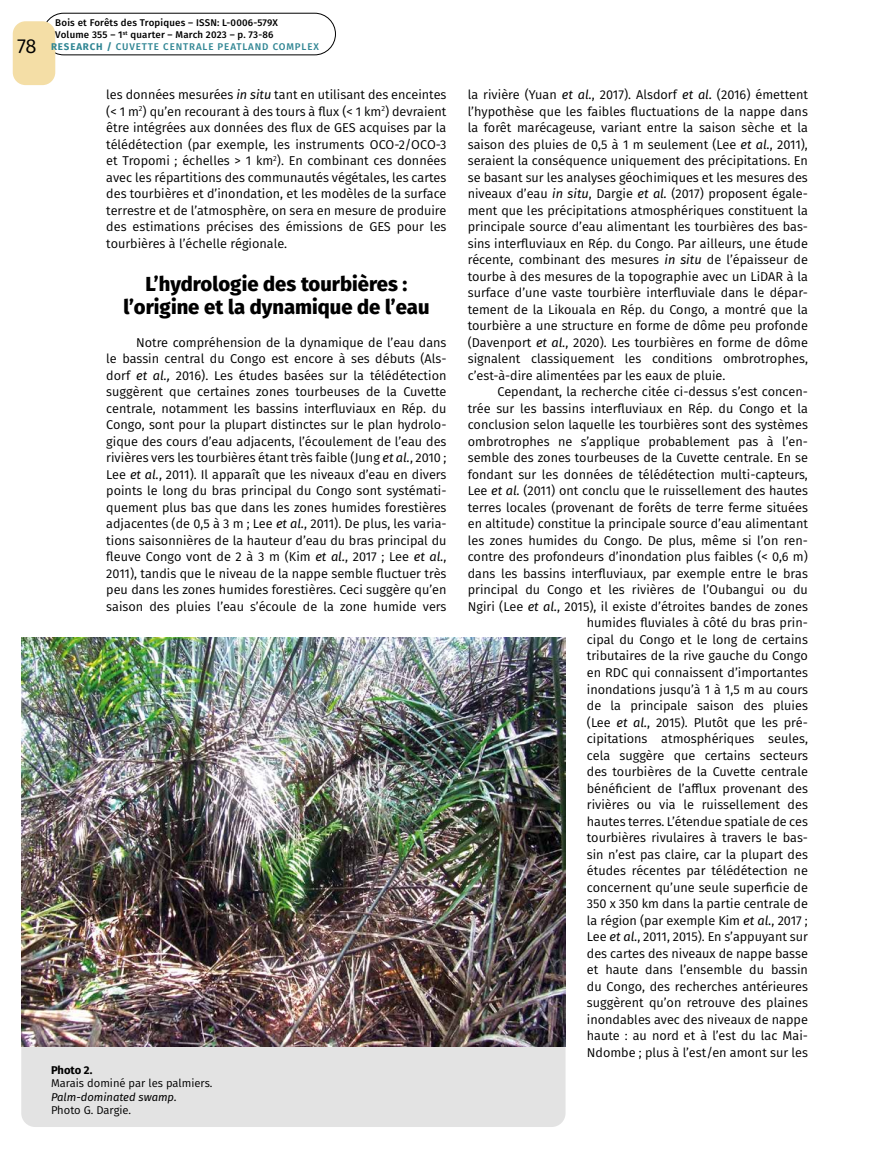
<style>
.page{position:relative;width:893px;height:1149px;background:#fff}
.page>*{position:absolute;margin:0;border:0;box-sizing:border-box;transform-origin:0 0}
.t1{font:800 20.25px/22.5px "Fira Sans";color:#000;text-align:center}
.t2{font:20.25px "Fira Sans";color:#000}
.t3{font:12.75px/16.5px "Fira Sans";color:#000;text-align:justify}
.t4{font:11.25px "Fira Sans";color:#000}
.t5{font:italic 11.25px "Fira Sans";color:#000}
.t6{font:700 11.25px "Fira Sans";color:#000}
.t7{font:500 9.75px/12px "Fira Sans";letter-spacing:.02em;color:#000}
.t8{font:500 9.75px "Fira Sans";letter-spacing:.09em;color:#2f8593}
.s1{font-weight:700}
.s2{font-style:italic}
</style>
<div class="page">
<div style="left:43px;top:13px;width:293px;height:42px;border:1px solid #000;border-radius:21px"></div>
<div style="left:13px;top:21px;width:42px;height:64px;background:#f4dea6;border-radius:13px"></div>
<div style="left:21px;top:754px;width:545px;height:372px;background:#e3e3e3;border-radius:14px"></div>
<img style="left:21px;top:637px;width:545px;height:408px">
<h1 class="t2" style="left:17px;top:31px;width:21px">78</h1>
<p class="t7" style="left:55px;top:16px;width:224px">Bois et Forêts des Tropiques – ISSN: L-0006-579X<br>Volume 355 – 1<sup>st</sup> quarter – March 2023 – p. 73-86</p>
<p class="t8" style="left:51px;top:38px;width:269px"><span class="s1">RESEARCH /</span> CUVETTE CENTRALE PEATLAND COMPLEX</p>
<p class="t3" style="left:106px;top:86px;width:342px">les données mesurées <span class="s2">in situ</span> tant en utilisant des enceintes (&lt; 1 m<sup>2</sup>) qu’en recourant à des tours à flux (&lt; 1 km<sup>2</sup>) devraient être intégrées aux données des flux de GES acquises par la télédétection (par exemple, les instruments OCO-2/OCO-3 et Tropomi ; échelles &gt; 1 km<sup>2</sup>). En combinant ces données avec les répartitions des communautés végétales, les cartes des tourbières et d’inondation, et les modèles de la surface terrestre et de l’atmosphère, on sera en mesure de produire des estimations précises des émissions de GES pour les tourbières à l’échelle régionale.</p>
<h1 class="t1" style="left:123px;top:271px;width:308px">L’hydrologie des tourbières : l’origine et la dynamique de l’eau</h1>
<p class="t3" style="left:106px;top:334px;width:342px;text-indent:30px">Notre compréhension de la dynamique de l’eau dans le bassin central du Congo est encore à ses débuts (Als&shy;dorf <span class="s2">et al.,</span> 2016). Les études basées sur la télédétection suggèrent que certaines zones tourbeuses de la Cuvette centrale, notamment les bassins interfluviaux en Rép. du Congo, sont pour la plupart distinctes sur le plan hydrolo&shy;gique des cours d’eau adjacents, l’écoulement de l’eau des rivières vers les tourbières étant très faible (Jung <span class="s2">et al.</span>, 2010 ; Lee <span class="s2">et al.</span>, 2011). Il apparaît que les niveaux d’eau en divers points le long du bras principal du Congo sont systémati&shy;quement plus bas que dans les zones humides forestières adjacentes (de 0,5 à 3 m ; Lee <span class="s2">et al.</span>, 2011). De plus, les varia&shy;tions saisonnières de la hauteur d’eau du bras principal du fleuve Congo vont de 2 à 3 m (Kim <span class="s2">et al.</span>, 2017 ; Lee <span class="s2">et al.</span>, 2011), tandis que le niveau de la nappe semble fluctuer très peu dans les zones humides forestières. Ceci suggère qu’en saison des pluies l’eau s’écoule de la zone humide vers</p>
<p class="t6" style="left:51px;top:1059px;width:43px">Photo 2.</p>
<p class="t4" style="left:51px;top:1074px;width:163px">Marais dominé par les palmiers.</p>
<p class="t5" style="left:51px;top:1087px;width:127px">Palm-dominated swamp.</p>
<p class="t4" style="left:51px;top:1101px;width:82px">Photo G. Dargie.</p>
<p class="t3" style="left:468px;top:86px;width:342px">la rivière (Yuan <span class="s2">et al.</span>, 2017). Alsdorf <span class="s2">et al.</span> (2016) émettent l’hypothèse que les faibles fluctuations de la nappe dans la forêt marécageuse, variant entre la saison sèche et la saison des pluies de 0,5 à 1 m seulement (Lee <span class="s2">et al.</span>, 2011), seraient la conséquence uniquement des précipitations. En se basant sur les analyses géochimiques et les mesures des niveaux d’eau <span class="s2">in situ</span>, Dargie <span class="s2">et al.</span> (2017) proposent égale&shy;ment que les précipitations atmosphériques constituent la principale source d’eau alimentant les tourbières des bas&shy;sins interfluviaux en Rép. du Congo. Par ailleurs, une étude récente, combinant des mesures <span class="s2">in situ</span> de l’épaisseur de tourbe à des mesures de la topographie avec un LiDAR à la surface d’une vaste tourbière interfluviale dans le dépar&shy;tement de la Likouala en Rép. du Congo, a montré que la tourbière a une structure en forme de dôme peu profonde (Davenport <span class="s2">et al.</span>, 2020). Les tourbières en forme de dôme signalent classiquement les conditions ombrotrophes, c’est-à-dire alimentées par les eaux de pluie.</p>
<p class="t3" style="left:468px;top:383px;width:342px;text-align:right">Cependant, la recherche citée ci-dessus s’est concen-<br>trée sur les bassins interfluviaux en Rép. du Congo et la conclusion selon laquelle les tourbières sont des systèmes ombrotrophes ne s’applique probablement pas à l’en&shy;semble des zones tourbeuses de la Cuvette centrale. En se fondant sur les données de télédétection multi-capteurs, Lee <span class="s2">et al.</span> (2011) ont conclu que le ruissellement des hautes terres locales (provenant de forêts de terre ferme situées en altitude) constitue la principale source d’eau alimentant les zones humides du Congo. De plus, même si l’on ren&shy;contre des profondeurs d’inondation plus faibles (&lt; 0,6 m) dans les bassins interfluviaux, par exemple entre le bras principal du Congo et les rivières de l’Oubangui ou du Ngiri (Lee <span class="s2">et al.</span>, 2015), il existe d’étroites bandes de zones humides fluviales à côté du bras prin-<br>cipal du Congo et le long de certains<br>tributaires de la rive gauche du Congo<br>en RDC qui connaissent d’importantes<br>inondations jusqu’à 1 à 1,5 m au cours<br>de la principale saison des pluies<br>(Lee <span class="s2">et al.</span>, 2015). Plutôt que les pré-<br>cipitations atmosphériques seules,<br>cela suggère que certains secteurs<br>des tourbières de la Cuvette centrale<br>bénéficient de l’afflux provenant des<br>rivières ou via le ruissellement des<br>hautes terres. L’étendue spatiale de ces<br>tourbières rivulaires à travers le bas-<br>sin n’est pas claire, car la plupart des<br>études récentes par télédétection ne<br>concernent qu’une seule superficie de<br>350 x 350 km dans la partie centrale de<br>la région (par exemple Kim <span class="s2">et al.</span>, 2017 ;<br>Lee <span class="s2">et al.</span>, 2011, 2015). En s’appuyant sur<br>des cartes des niveaux de nappe basse<br>et haute dans l’ensemble du bassin<br>du Congo, des recherches antérieures<br>suggèrent qu’on retrouve des plaines<br>inondables avec des niveaux de nappe<br>haute : au nord et à l’est du lac Mai-<br>Ndombe ; plus à l’est/en amont sur les</p>
</div>
